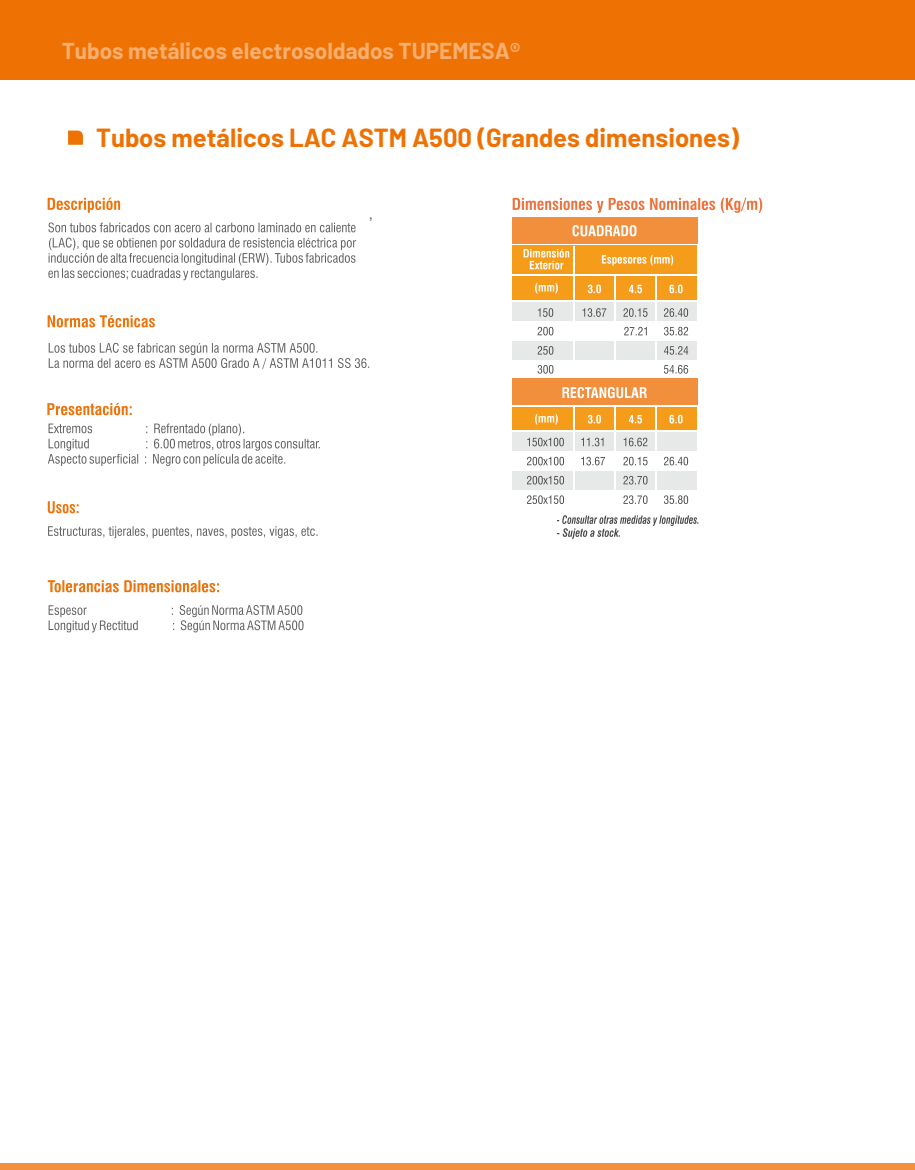
<style>
.page{position:relative;width:915px;height:1170px;background:#fff}
.page>*{position:absolute;margin:0;border:0;box-sizing:border-box;transform-origin:0 0}
.t1{font:700 25.5px "Barlow";color:#ee7203}
.t2{font:700 22.5px "Barlow";color:#f7ae6f}
.t3{font:condensed 14.85px "Swiss 721 BT";color:#585857}
</style>
<div class="page">
<svg style="left:47px;top:403px;width:85px;height:12px"></svg>
<svg style="left:48px;top:501px;width:31px;height:12px"></svg>
<svg style="left:48px;top:198px;width:72px;height:15px"></svg>
<svg style="left:48px;top:222px;width:308px;height:58px"></svg>
<svg style="left:48px;top:315px;width:107px;height:12px"></svg>
<svg style="left:49px;top:343px;width:320px;height:26px"></svg>
<svg style="left:48px;top:526px;width:269px;height:12px"></svg>
<svg style="left:49px;top:605px;width:254px;height:27px"></svg>
<svg style="left:48px;top:580px;width:171px;height:12px"></svg>
<svg style="left:48px;top:423px;width:272px;height:43px"></svg>
<div style="left:512px;top:245px;width:184px;height:55px;background:#f59c1a"></div>
<hr style="left:573px;top:274px;width:1px;height:161px;background:#fff">
<svg style="left:601px;top:255px;width:72px;height:11px"></svg>
<svg style="left:535px;top:283px;width:22px;height:10px"></svg>
<hr style="left:573px;top:245px;width:1px;height:45px;background:#fff">
<hr style="left:614px;top:274px;width:1px;height:199px;background:#fff">
<hr style="left:654px;top:274px;width:2px;height:199px;background:#fff">
<svg style="left:587px;top:284px;width:13px;height:9px"></svg>
<svg style="left:669px;top:284px;width:13px;height:9px"></svg>
<hr style="left:512px;top:274px;width:184px;height:2px;background:#fff">
<svg style="left:512px;top:198px;width:250px;height:15px"></svg>
<svg style="left:523px;top:249px;width:46px;height:20px"></svg>
<div style="left:512px;top:340px;width:184px;height:19px;background:#e7e8e8"></div>
<div style="left:512px;top:302px;width:184px;height:19px;background:#e7e8e8"></div>
<svg style="left:537px;top:308px;width:16px;height:9px"></svg>
<svg style="left:537px;top:327px;width:16px;height:8px"></svg>
<svg style="left:537px;top:346px;width:16px;height:9px"></svg>
<svg style="left:537px;top:365px;width:16px;height:8px"></svg>
<svg style="left:664px;top:308px;width:23px;height:9px"></svg>
<svg style="left:664px;top:327px;width:24px;height:8px"></svg>
<svg style="left:664px;top:346px;width:24px;height:8px"></svg>
<svg style="left:664px;top:365px;width:24px;height:8px"></svg>
<hr style="left:654px;top:301px;width:2px;height:60px;background:#fff">
<hr style="left:614px;top:301px;width:1px;height:60px;background:#fff">
<svg style="left:628px;top:285px;width:13px;height:8px"></svg>
<svg style="left:623px;top:308px;width:24px;height:9px"></svg>
<svg style="left:624px;top:327px;width:22px;height:8px"></svg>
<hr style="left:573px;top:301px;width:1px;height:65px;background:#fff">
<svg style="left:582px;top:308px;width:24px;height:9px"></svg>
<div style="left:512px;top:217px;width:184px;height:26px;background:#f28f3d"></div>
<svg style="left:572px;top:225px;width:64px;height:11px"></svg>
<div style="left:512px;top:378px;width:184px;height:27px;background:#f28f3d"></div>
<svg style="left:562px;top:387px;width:84px;height:11px"></svg>
<div style="left:512px;top:470px;width:184px;height:19px;background:#e7e8e8"></div>
<div style="left:512px;top:405px;width:184px;height:25px;background:#f59c1a"></div>
<svg style="left:535px;top:414px;width:22px;height:10px"></svg>
<svg style="left:587px;top:415px;width:13px;height:8px"></svg>
<svg style="left:669px;top:415px;width:13px;height:8px"></svg>
<hr style="left:512px;top:405px;width:184px;height:1px;background:#fff">
<div style="left:512px;top:432px;width:184px;height:19px;background:#e7e8e8"></div>
<svg style="left:628px;top:415px;width:13px;height:8px"></svg>
<svg style="left:527px;top:437px;width:36px;height:9px"></svg>
<svg style="left:527px;top:456px;width:37px;height:9px"></svg>
<svg style="left:527px;top:476px;width:37px;height:8px"></svg>
<svg style="left:664px;top:456px;width:23px;height:9px"></svg>
<svg style="left:623px;top:437px;width:24px;height:9px"></svg>
<svg style="left:623px;top:456px;width:24px;height:9px"></svg>
<svg style="left:623px;top:476px;width:24px;height:8px"></svg>
<hr style="left:654px;top:406px;width:2px;height:85px;background:#fff">
<hr style="left:614px;top:406px;width:1px;height:84px;background:#fff">
<hr style="left:573px;top:406px;width:1px;height:84px;background:#fff">
<svg style="left:581px;top:437px;width:22px;height:9px"></svg>
<svg style="left:581px;top:456px;width:24px;height:9px"></svg>
<svg style="left:527px;top:495px;width:37px;height:9px"></svg>
<svg style="left:623px;top:495px;width:24px;height:9px"></svg>
<svg style="left:664px;top:495px;width:24px;height:9px"></svg>
<svg style="left:557px;top:515px;width:141px;height:23px"></svg>
<div style="left:0;top:0;width:914px;height:80px;background:#ee7203"></div>
<div style="left:0;top:1163px;width:914px;height:6px;background:#f2903d"></div>
<svg style="left:68px;top:131px;width:15px;height:14px"></svg>
<p class="t2" style="left:62px;top:37px;width:459px">Tubos metálicos electrosoldados TUPEMESA®</p>
<p class="t1" style="left:96px;top:122px;width:644px">Tubos metálicos LAC ASTM A500 (Grandes dimensiones)</p>
<p class="t3" style="left:369px;top:205px;width:5px">,</p>
</div>
